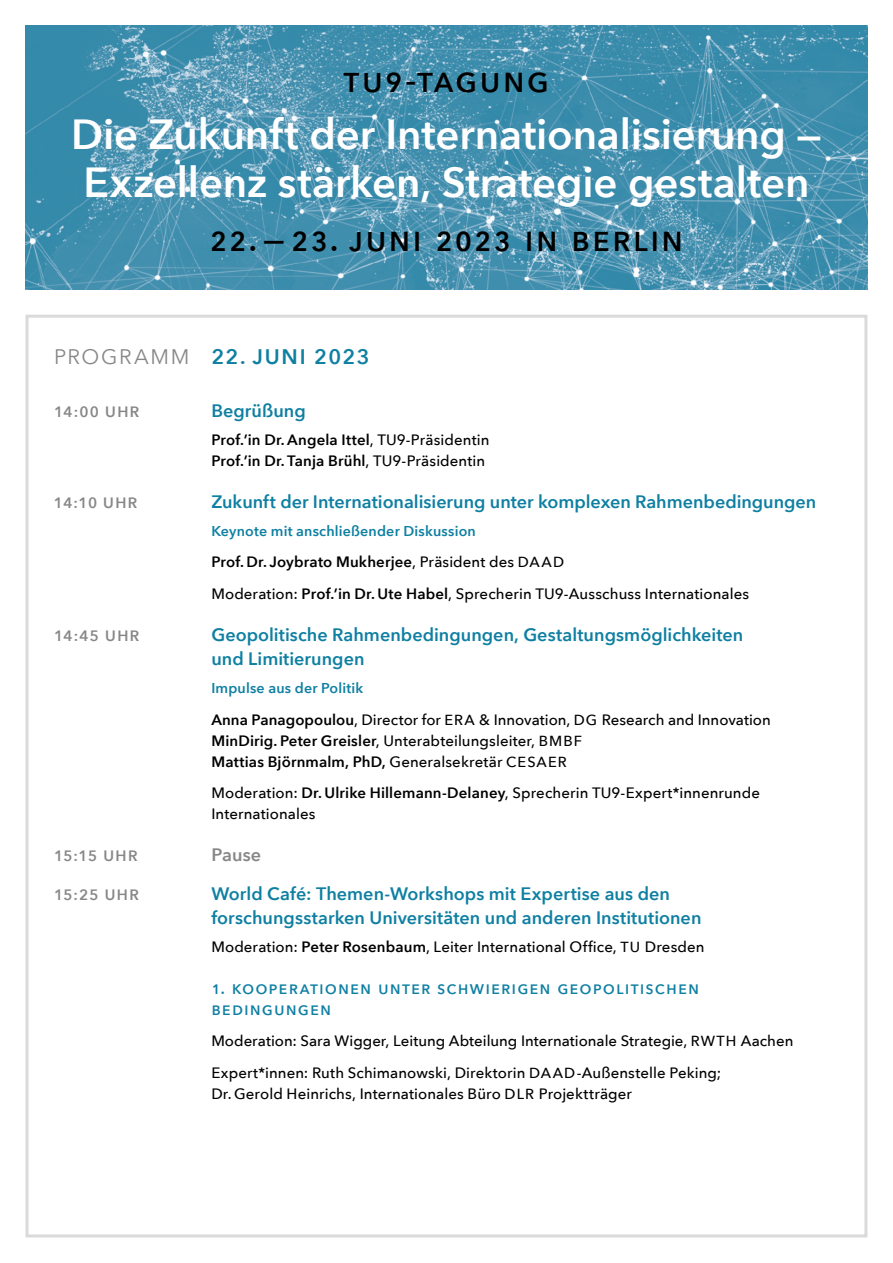
<style>
.page{position:relative;width:893px;height:1263px;background:#fff}
.page>*{position:absolute;margin:0;border:0;box-sizing:border-box;transform-origin:0 0}
.t1{font:600 42px/48px "Avenir Next";letter-spacing:-.005em;color:#fff}
.t2{font:500 36px "Avenir Next";letter-spacing:.035em;color:#000}
.t3{font:600 21px "Avenir Next";letter-spacing:.07em;color:#0f80a2}
.t4{font:600 18px/24px "Avenir Next";color:#0f80a2}
.t5{font:500 18px/21px "Avenir Next";letter-spacing:.055em;color:#0f80a2}
.t6{font:600 18px "Avenir Next";color:#878787}
.t7{font:500 15px/21px "Avenir Next";letter-spacing:.005em;color:#000}
.t8{font:600 15px/21px "Avenir Next";letter-spacing:.01em;color:#000}
.t9{font:600 15px "Avenir Next";letter-spacing:.09em;color:#878787}
.t10{font:600 14.25px "Avenir Next";letter-spacing:.015em;color:#0f80a2}
.s1{font-weight:400;color:#878787}
.s2{font-weight:500}
.s3{font-weight:600}
.s4{font-size:14.55px}
</style>
<div class="page">
<img style="left:26px;top:26px;width:841px;height:263px">
<h2 class="t2" style="left:344px;top:48px;width:207px">TU9-Tagung</h2>
<h1 class="t1" style="left:71px;top:109px;width:752px">Die Zukunft der Internationalisierung —<br>Exzellenz stärken, Strategie gestalten</h1>
<h2 class="t2" style="left:210px;top:207px;width:475px">22. — 23. Juni 2023 in Berlin</h2>
<h3 class="t3" style="left:54px;top:339px;width:317px"><span class="s1">PROGRAMM</span> 22. JUNI 2023</h3>
<p class="t9" style="left:54px;top:398px;width:87px">14:00 UHR</p>
<p class="t4" style="left:211px;top:398px;width:96px">Begrüßung</p>
<p class="t8" style="left:211px;top:429px;width:280px">Prof.’in Dr. Angela Ittel<span class="s2">, TU9-Präsidentin<br></span>Prof.’in Dr. Tanja Brühl<span class="s2">, TU9-Präsidentin</span></p>
<p class="t9" style="left:54px;top:489px;width:85px">14:10 UHR</p>
<p class="t4" style="left:211px;top:489px;width:606px">Zukunft der Internationalisierung unter komplexen Rahmenbedingungen</p>
<p class="t10" style="left:211px;top:519px;width:266px">Keynote mit anschließender Diskussion</p>
<p class="t7" style="left:211px;top:546px;width:539px;line-height:31.5px"><span class="s3">Prof. Dr. Joybrato Mukherjee</span>, Präsident des <span class="s4">DAAD<br></span>Moderation: <span class="s3">Prof.’in Dr. Ute Habel</span>, Sprecherin TU9-Ausschuss Internationales</p>
<p class="t9" style="left:54px;top:623px;width:87px">14:45 UHR</p>
<p class="t4" style="left:211px;top:622px;width:533px">Geopolitische Rahmenbedingungen, Gestaltungsmöglichkeiten und Limitierungen</p>
<p class="t10" style="left:211px;top:676px;width:153px">Impulse aus der Politik</p>
<p class="t7" style="left:211px;top:708px;width:561px"><span class="s3">Anna Panagopoulou</span>, Director for <span class="s4">ERA</span> &amp; Innovation, <span class="s4">DG</span> Research and Innovation<br><span class="s3">MinDirig. Peter Greisler</span>, Unterabteilungsleiter, <span class="s4">BMBF<br></span><span class="s3">Mattias Björnmalm, PhD,</span> Generalsekretär <span class="s4">CESAER</span></p>
<p class="t7" style="left:211px;top:782px;width:550px">Moderation: <span class="s3">Dr. Ulrike Hillemann-Delaney</span>, Sprecherin TU9-Expert*innenrunde<br>Internationales</p>
<p class="t9" style="left:54px;top:843px;width:85px">15:15 UHR</p>
<p class="t6" style="left:211px;top:839px;width:51px">Pause</p>
<p class="t9" style="left:54px;top:881px;width:86px">15:25 UHR</p>
<p class="t4" style="left:211px;top:881px;width:492px">World Café: Themen-Workshops mit Expertise aus den forschungsstarken Universitäten und anderen Institutionen</p>
<p class="t7" style="left:211px;top:936px;width:495px">Moderation: <span class="s3">Peter Rosenbaum</span>, Leiter International Office, <span class="s4">TU</span> Dresden</p>
<p class="t5" style="left:211px;top:976px;width:489px">1. Kooperationen unter schwierigen geopolitischen<br>Bedingungen</p>
<p class="t7" style="left:211px;top:1025px;width:583px;line-height:31.5px">Moderation: Sara Wigger, Leitung Abteilung Internationale Strategie, <span class="s4">RWTH</span> Aachen<br>Expert*innen: Ruth Schimanowski, Direktorin <span class="s4">DAAD</span>-Außenstelle Peking;</p>
<p class="t7" style="left:211px;top:1083px;width:422px">Dr. Gerold Heinrichs, Internationales Büro <span class="s4">DLR</span> Projektträger</p>
</div>
